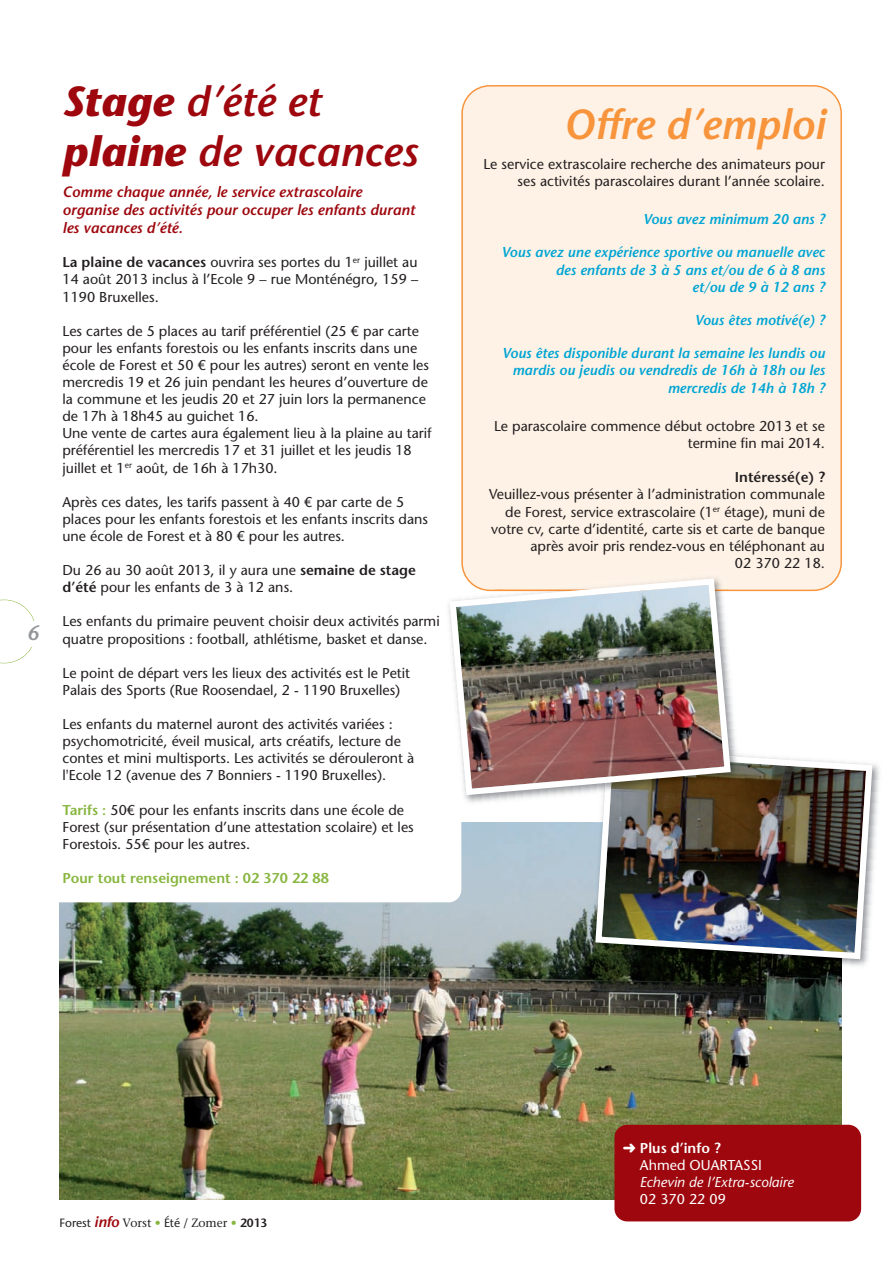
<style>
.page{position:relative;width:893px;height:1263px;background:#fff}
.page>*{position:absolute;margin:0;border:0;box-sizing:border-box;transform-origin:0 0}
.t1{font:italic 600 42px/50.4px "Stone Sans Std";color:#9d070d}
.t2{font:italic 600 42px "Stone Sans Std";color:#f7943c}
.t3{font:italic 600 21px "Stone Sans Std";color:#939598}
.t4{font:italic 600 15px/18px "Stone Sans Std";color:#9d070d}
.t5{font:500 14.25px/17.1px "Stone Sans Std";color:#231f20}
.t6{font:italic 600 14.25px/17.1px "Stone Sans Std";color:#00a5d4;text-align:right}
.t7{font:500 14.25px/17.1px "Stone Sans Std";color:#fff}
.t8{font:600 14.25px "Stone Sans Std";color:#87b63f}
.t9{font:italic 500 14.25px "Stone Sans Std";color:#fff}
.t10{font:600 14.25px "Stone Sans Std";color:#231f20}
.t11{font:500 12px "Stone Sans Std";color:#231f20}
.s1{font-weight:700}
.s2{font-weight:600}
.s3{font-weight:600;color:#87b63f}
.s4{font-weight:600;font-style:italic;font-size:15px;color:#9d070d}
.s5{font-family:"Stone Serif Std"}
.s6{font-family:"Stone Serif Std";color:#87b63f}
</style>
<div class="page">
<img style="left:60px;top:822px;width:782px;height:377px">
<div style="left:42px;top:27px;width:419px;height:875px;background:#fff;border-radius:13px"></div>
<svg style="left:0;top:600px;width:35px;height:63px"></svg>
<div style="left:27px;top:621px;width:33px;height:25px;background:#fff"></div>
<div style="left:614px;top:1125px;width:247px;height:96px;background:#9d070d;border-radius:13px"></div>
<div style="left:461px;top:85px;width:381px;height:506px;background:#fef2e6"></div>
<img style="left:595px;top:765px;width:284px;height:209px">
<img style="left:587px;top:822px;width:255px;height:150px">
<img style="left:592px;top:756px;width:284px;height:206px">
<img style="left:465px;top:591px;width:277px;height:219px">
<img style="left:498px;top:570px;width:230px;height:5px">
<img style="left:734px;top:755px;width:11px;height:42px">
<img style="left:448px;top:575px;width:286px;height:223px">
<h2 class="t3" style="left:27px;top:625px;width:14px">6</h2>
<h1 class="t1" style="left:62px;top:80px;width:357px"><span class="s1">Stage</span> d’été et <span class="s1">plaine</span> de vacances</h1>
<p class="t4" style="left:62px;top:184px;width:354px">Comme chaque année, le service extrascolaire organise des activités pour occuper les enfants durant les vacances d’été.</p>
<p class="t5" style="left:62px;top:255px;width:357px;text-align:justify"><span class="s2">La plaine de vacances</span> ouvrira ses portes du 1<sup>er</sup> juillet au 14 août 2013 inclus à l’ecole 9 – rue monténégro, 159 – 1190 Bruxelles.</p>
<p class="t5" style="left:62px;top:324px;width:371px">les cartes de 5 places au tarif préférentiel (25 € par carte pour les enfants forestois ou les enfants inscrits dans une école de Forest et 50 € pour les autres) seront en vente les mercredis 19 et 26 juin pendant les heures d’ouverture de la commune et les jeudis 20 et 27 juin lors la permanence de 17h à 18h45 au guichet 16.<br>une vente de cartes aura également lieu à la plaine au tarif préférentiel les mercredis 17 et 31 juillet et les jeudis 18 juillet et 1<sup>er</sup> août, de 16h à 17h30.</p>
<p class="t5" style="left:62px;top:495px;width:367px">après ces dates, les tarifs passent à 40 € par carte de 5 places pour les enfants forestois et les enfants inscrits dans une école de Forest et à 80 € pour les autres.</p>
<p class="t5" style="left:62px;top:563px;width:355px">du 26 au 30 août 2013, il y aura une <span class="s2">semaine de stage d’été</span> pour les enfants de 3 à 12 ans.</p>
<p class="t5" style="left:62px;top:614px;width:379px">les enfants du primaire peuvent choisir deux activités parmi quatre propositions : football, athlétisme, basket et danse.</p>
<p class="t5" style="left:62px;top:666px;width:349px">le point de départ vers les lieux des activités est le Petit<br>Palais des sports (rue roosendael, 2 - 1190 Bruxelles)</p>
<p class="t5" style="left:62px;top:717px;width:353px">les enfants du maternel auront des activités variées : psychomotricité, éveil musical, arts créatifs, lecture de contes et mini multisports. les activités se dérouleront à l'ecole 12 (avenue des 7 Bonniers - 1190 Bruxelles).</p>
<p class="t5" style="left:62px;top:802px;width:353px"><span class="s3">Tarifs :</span> 50€ pour les enfants inscrits dans une école de<br>Forest (sur présentation d’une attestation scolaire) et les<br>Forestois. 55€ pour les autres.</p>
<p class="t8" style="left:62px;top:872px;width:268px">Pour tout renseignement : 02 370 22 88</p>
<h1 class="t2" style="left:564px;top:108px;width:263px">Offre d’emploi</h1>
<p class="t5" style="left:483px;top:157px;width:343px;text-align:right">le service extrascolaire recherche des animateurs pour ses activités parascolaires durant l’année scolaire.</p>
<p class="t6" style="left:643px;top:212px;width:183px">Vous avez minimum 20 ans ?</p>
<p class="t6" style="left:502px;top:245px;width:325px">Vous avez une expérience sportive ou manuelle avec des enfants de 3 à 5 ans et/ou de 6 à 8 ans<br>et/ou de 9 à 12 ans ?</p>
<p class="t6" style="left:695px;top:313px;width:132px">Vous êtes motivé(e) ?</p>
<p class="t6" style="left:502px;top:346px;width:324px">Vous êtes disponible durant la semaine les lundis ou mardis ou jeudis ou vendredis de 16h à 18h ou les mercredis de 14h à 18h ?</p>
<p class="t5" style="left:494px;top:419px;width:332px;text-align:right">le parascolaire commence début octobre 2013 et se termine fin mai 2014.</p>
<p class="t10" style="left:735px;top:472px;width:92px">Intéressé(e) ?</p>
<p class="t5" style="left:489px;top:487px;width:337px;text-align:right">Veuillez-vous présenter à l’administration communale de Forest, service extrascolaire (1<sup>er</sup> étage), muni de votre cv, carte d’identité, carte sis et carte de banque après avoir pris rendez-vous en téléphonant au<br>02 370 22 18.</p>
<p class="t11" style="left:60px;top:1218px;width:209px">Forest <span class="s4">info</span> <span class="s5">vorst</span> <span class="s6">•</span> été / <span class="s5">Zomer</span> <span class="s6">•</span> <span class="s2">2013</span></p>
<p class="t7" style="left:640px;top:1141px;width:123px;text-indent:-17px">➜ <span class="s2">Plus d’info ? </span>ahmed ouartassi</p>
<p class="t9" style="left:640px;top:1176px;width:155px">Echevin de l’Extra-scolaire</p>
<p class="t7" style="left:640px;top:1192px;width:87px">02 370 22 09</p>
</div>
